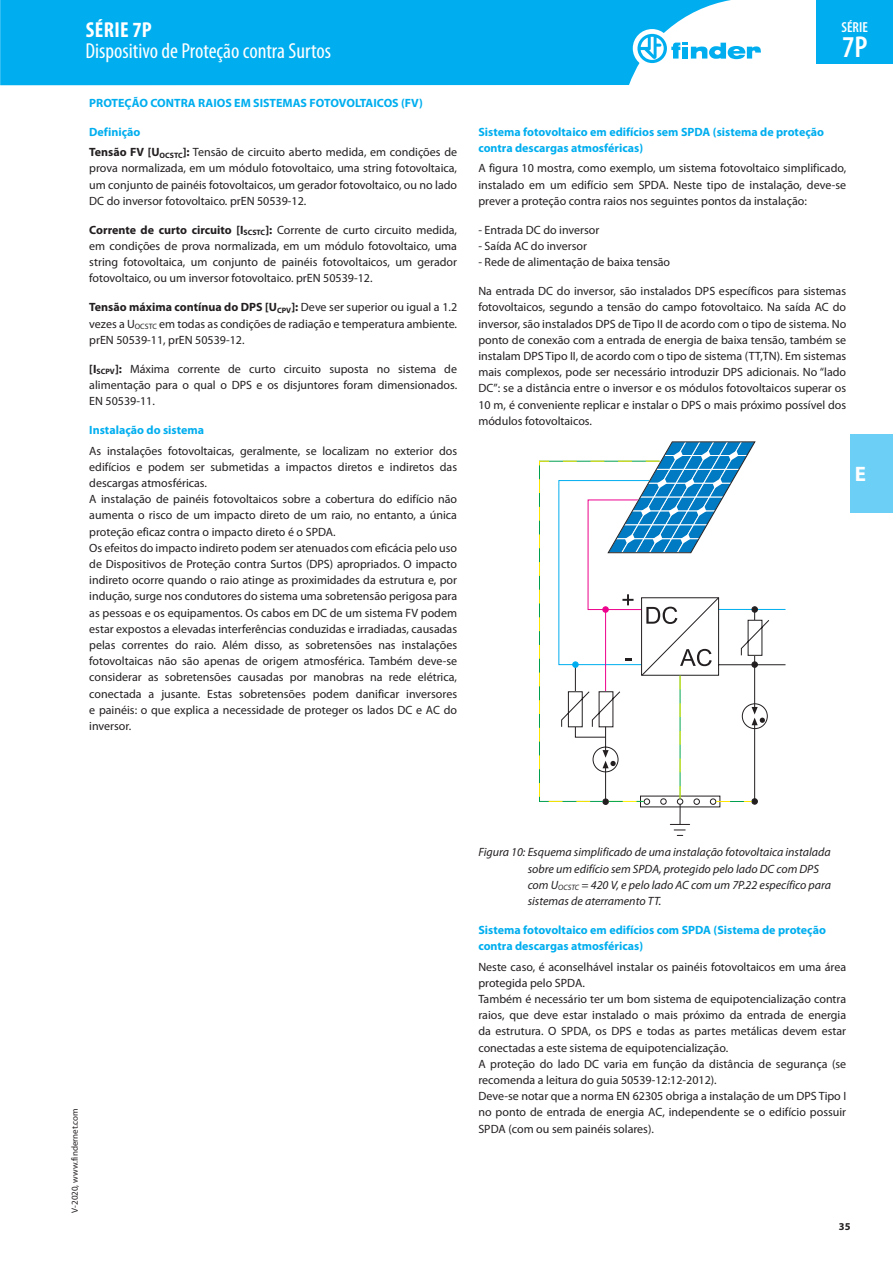
<style>
.page{position:relative;width:893px;height:1263px;background:#fff}
.page>*{position:absolute;margin:0;border:0;box-sizing:border-box;transform-origin:0 0}
.t1{font:600 condensed 30.3px "Myriad Pro";color:#fff}
.t2{font:condensed 21.75px "Myriad Pro";color:#fff}
.t3{font:700 condensed 21.75px "Myriad Pro";letter-spacing:.02em;color:#fff}
.t4{font:700 21px "Myriad Pro";color:#fff}
.t5{font:600 condensed 14.55px "Myriad Pro";color:#fff}
.t6{font:12px/16.2px "Myriad Pro";color:#231f20;text-align:justify}
.t7{font:700 12px/16.2px "Myriad Pro";color:#00aeef}
.t8{font:italic 12px/16.2px "Myriad Pro";color:#231f20}
.t9{font:700 10.5px "Myriad Pro";color:#231f20}
.t10{font:9px "Myriad Pro";color:#231f20}
.s1{font-weight:700;color:#00aeef}
.s2{font-weight:700}
</style>
<div class="page">
<svg style="left:539px;top:441px;width:246px;height:395px"></svg>
<div style="left:850px;top:434px;width:43px;height:78px;background:#6bcff6"></div>
<div style="left:0;top:0;width:731px;height:85px;background:#00aeef"></div>
<div style="left:633px;top:29px;width:38px;height:39px;background:#fff;border-radius:50%"></div>
<svg style="left:637px;top:34px;width:124px;height:29px"></svg>
<div style="left:816px;top:0;width:77px;height:64px;background:#00aeef"></div>
<h2 class="t3" style="left:86px;top:17px;width:68px">SÉRIE 7P</h2>
<h2 class="t2" style="left:85px;top:38px;width:247px">Dispositivo de Proteção contra Surtos</h2>
<p class="t7" style="left:89px;top:94px;width:335px">PROTEÇÃO CONTRA RAIOS EM SISTEMAS FOTOVOLTAICOS (FV)</p>
<p class="t6" style="left:89px;top:121px;width:369px;line-height:20.4px"><span class="s1">Definição<br></span><span class="s2">Tensão FV [U</span><sub>OCSTC</sub><span class="s2">]:</span> Tensão de circuito aberto medida, em condições de</p>
<p class="t6" style="left:89px;top:160px;width:369px">prova normalizada, em um módulo fotovoltaico, uma string fotovoltaica, um conjunto de painéis fotovoltaicos, um gerador fotovoltaico, ou no lado DC do inversor fotovoltaico. prEN 50539-12.</p>
<p class="t6" style="left:89px;top:221px;width:369px"><span class="s2">Corrente de curto circuito [I</span><sub>SCSTC</sub><span class="s2">]:</span> Corrente de curto circuito medida, em condições de prova normalizada, em um módulo fotovoltaico, uma string fotovoltaica, um conjunto de painéis fotovoltaicos, um gerador fotovoltaico, ou um inversor fotovoltaico. prEN 50539-12.</p>
<p class="t6" style="left:89px;top:299px;width:369px"><span class="s2">Tensão máxima contínua do DPS [U</span><sub>CPV</sub><span class="s2">]:</span> Deve ser superior ou igual a 1.2 vezes a U<sub>OCSTC</sub> em todas as condições de radiação e temperatura ambiente. prEN 50539-11, prEN 50539-12.</p>
<p class="t6" style="left:89px;top:360px;width:369px"><span class="s2">[I</span><sub>SCPV</sub><span class="s2">]:</span> Máxima corrente de curto circuito suposta no sistema de alimentação para o qual o DPS e os disjuntores foram dimensionados.<br>EN 50539-11.</p>
<p class="t7" style="left:89px;top:421px;width:116px">Instalação do sistema</p>
<p class="t6" style="left:89px;top:442px;width:369px;text-align:left">As instalações fotovoltaicas, geralmente, se localizam no exterior dos edifícios e podem ser submetidas a impactos diretos e indiretos das descargas atmosféricas.<br>A instalação de painéis fotovoltaicos sobre a cobertura do edifício não aumenta o risco de um impacto direto de um raio, no entanto, a única proteção eficaz contra o impacto direto é o SPDA.<br>Os efeitos do impacto indireto podem ser atenuados com eficácia pelo uso de Dispositivos de Proteção contra Surtos (DPS) apropriados. O impacto indireto ocorre quando o raio atinge as proximidades da estrutura e, por indução, surge nos condutores do sistema uma sobretensão perigosa para as pessoas e os equipamentos. Os cabos em DC de um sistema FV podem estar expostos a elevadas interferências conduzidas e irradiadas, causadas pelas correntes do raio. Além disso, as sobretensões nas instalações fotovoltaicas não são apenas de origem atmosférica. Também deve-se considerar as sobretensões causadas por manobras na rede elétrica, conectada a jusante. Estas sobretensões podem danificar inversores e painéis: o que explica a necessidade de proteger os lados DC e AC do inversor.</p>
<p class="t5" style="left:842px;top:19px;width:28px">SÉRIE</p>
<h1 class="t1" style="left:842px;top:30px;width:27px">7P</h1>
<p class="t7" style="left:478px;top:123px;width:347px">Sistema fotovoltaico em edifícios sem SPDA (sistema de proteção contra descargas atmosféricas)</p>
<p class="t6" style="left:478px;top:160px;width:369px">A figura 10 mostra, como exemplo, um sistema fotovoltaico simplificado, instalado em um edifício sem SPDA. Neste tipo de instalação, deve-se prever a proteção contra raios nos seguintes pontos da instalação:</p>
<p class="t6" style="left:478px;top:222px;width:123px">- Entrada DC do inversor</p>
<p class="t6" style="left:478px;top:238px;width:110px">- Saída AC do inversor</p>
<p class="t6" style="left:478px;top:254px;width:193px">- Rede de alimentação de baixa tensão</p>
<p class="t6" style="left:478px;top:283px;width:369px">Na entrada DC do inversor, são instalados DPS específicos para sistemas fotovoltaicos, segundo a tensão do campo fotovoltaico. Na saída AC do inversor, são instalados DPS de Tipo II de acordo com o tipo de sistema. No ponto de conexão com a entrada de energia de baixa tensão, também se instalam DPS Tipo II, de acordo com o tipo de sistema (TT,TN). Em sistemas mais complexos, pode ser necessário introduzir DPS adicionais. No “lado DC”: se a distância entre o inversor e os módulos fotovoltaicos superar os 10 m, é conveniente replicar e instalar o DPS o mais próximo possível dos módulos fotovoltaicos.</p>
<h3 class="t4" style="left:855px;top:460px;width:13px">E</h3>
<p class="t10" style="left:69px;top:1213px;width:106px;rotate:-90deg">V-2020, www.findernet.com</p>
<p class="t8" style="left:528px;top:844px;width:305px;text-indent:-49px">Figura 10: Esquema simplificado de uma instalação fotovoltaica instalada sobre um edifício sem SPDA, protegido pelo lado DC com DPS com U<sub>OCSTC</sub> = 420 V, e pelo lado AC com um 7P.22 específico para sistemas de aterramento TT.</p>
<p class="t7" style="left:478px;top:921px;width:349px">Sistema fotovoltaico em edifícios com SPDA (Sistema de proteção contra descargas atmosféricas)</p>
<p class="t6" style="left:478px;top:958px;width:369px;text-align:left">Neste caso, é aconselhável instalar os painéis fotovoltaicos em uma área protegida pelo SPDA.<br>Também é necessário ter um bom sistema de equipotencialização contra raios, que deve estar instalado o mais próximo da entrada de energia da estrutura. O SPDA, os DPS e todas as partes metálicas devem estar conectadas a este sistema de equipotencialização.<br>A proteção do lado DC varia em função da distância de segurança (se recomenda a leitura do guia 50539-12:12-2012).<br>Deve-se notar que a norma EN 62305 obriga a instalação de um DPS Tipo I no ponto de entrada de energia AC, independente se o edifício possuir SPDA (com ou sem painéis solares).</p>
<p class="t9" style="left:839px;top:1219px;width:13px">35</p>
</div>
